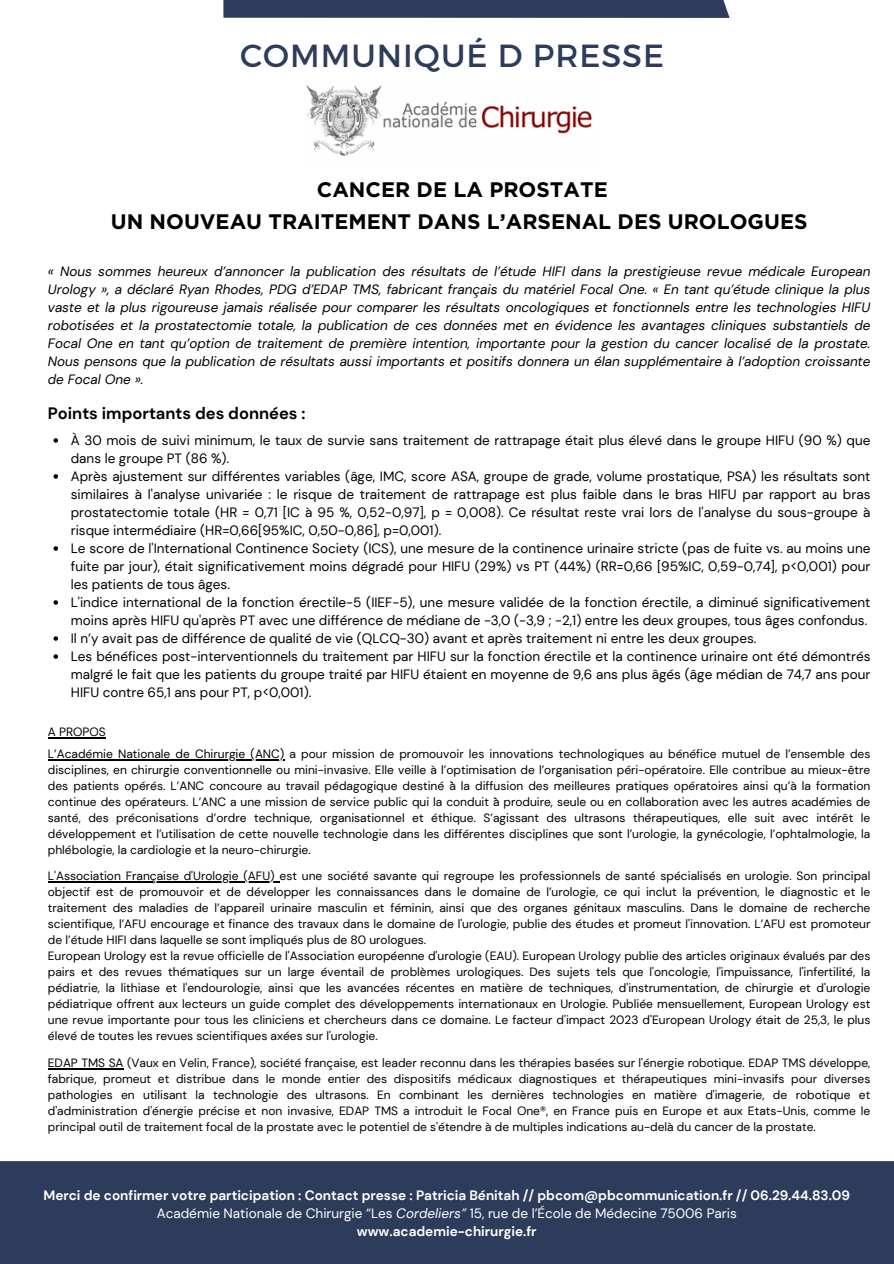
<style>
.page{position:relative;width:894px;height:1264px;background:#fff}
.page>*{position:absolute;margin:0;border:0;box-sizing:border-box;transform-origin:0 0}
.t1{font:31.95px "Montserrat";letter-spacing:.03em;color:#2d3c5b}
.t2{font:700 21px/31.5px "Gotham";color:#000;text-align:center}
.t3{font:700 16.5px "DM Sans";color:#000}
.t4{font:13.5px/18px "DM Sans";color:#000;text-align:justify}
.t5{font:italic 13.5px/18px "DM Sans";color:#000;text-align:justify}
.t6{font:700 13.5px/18px "DM Sans";color:#fff;text-align:center}
.t7{font:12px/16px "DM Sans";color:#000;text-align:justify}
.s1{font-weight:400}
.s2{font-weight:400;font-style:italic}
</style>
<div class="page">
<div style="left:223px;top:0;width:506px;height:18px;background:#2d3c5b"></div>
<img style="left:306px;top:85px;width:286px;height:71px">
<div style="left:0;top:1161px;width:893px;height:102px;background:#2d3c5b"></div>
<svg style="left:53px;top:438px;width:5px;height:4px"></svg>
<svg style="left:53px;top:474px;width:5px;height:4px"></svg>
<svg style="left:53px;top:546px;width:5px;height:4px"></svg>
<svg style="left:53px;top:600px;width:5px;height:4px"></svg>
<svg style="left:53px;top:636px;width:5px;height:4px"></svg>
<svg style="left:53px;top:654px;width:5px;height:4px"></svg>
<hr style="left:48px;top:737px;width:58px;height:1px;background:#000">
<hr style="left:48px;top:759px;width:236px;height:1px;background:#000">
<hr style="left:48px;top:881px;width:231px;height:1px;background:#000">
<hr style="left:48px;top:1068px;width:75px;height:1px;background:#000">
<h1 class="t1" style="left:240px;top:35px;width:425px">COMMUNIQUÉ D PRESSE</h1>
<p class="t2" style="left:111px;top:174px;width:698px">CANCER DE LA PROSTATE<br>UN NOUVEAU TRAITEMENT DANS L’ARSENAL DES UROLOGUES</p>
<h2 class="t5" style="left:48px;top:262px;width:823px">« Nous sommes heureux d’annoncer la publication des résultats de l’étude HIFI dans la prestigieuse revue médicale European Urology », a déclaré Ryan Rhodes, PDG d’EDAP TMS, fabricant français du matériel Focal One. « En tant qu’étude clinique la plus vaste et la plus rigoureuse jamais réalisée pour comparer les résultats oncologiques et fonctionnels entre les technologies HIFU robotisées et la prostatectomie totale, la publication de ces données met en évidence les avantages cliniques substantiels de Focal One en tant qu’option de traitement de première intention, importante pour la gestion du cancer localisé de la prostate.<br>Nous pensons que la publication de résultats aussi importants et positifs donnera un élan supplémentaire à l’adoption croissante de Focal One ».</h2>
<h4 class="t3" style="left:48px;top:402px;width:259px">Points importants des données :</h4>
<h3 class="t4" style="left:71px;top:431px;width:800px">À 30 mois de suivi minimum, le taux de survie sans traitement de rattrapage était plus élevé dans le groupe HIFU (90 %) que dans le groupe PT (86 %).</h3>
<p class="t4" style="left:71px;top:467px;width:800px">Après ajustement sur différentes variables (âge, IMC, score ASA, groupe de grade, volume prostatique, PSA) les résultats sont similaires à l'analyse univariée : le risque de traitement de rattrapage est plus faible dans le bras HIFU par rapport au bras prostatectomie totale (HR = 0,71 [IC à 95 %, 0,52-0,97], p = 0,008). Ce résultat reste vrai lors de l'analyse du sous-groupe à risque intermédiaire (HR=0,66[95%IC, 0,50-0,86], p=0,001).</p>
<p class="t4" style="left:71px;top:539px;width:800px">Le score de l'International Continence Society (ICS), une mesure de la continence urinaire stricte (pas de fuite vs. au moins une fuite par jour), était significativement moins dégradé pour HIFU (29%) vs PT (44%) (RR=0,66 [95%IC, 0,59-0,74], p&lt;0,001) pour les patients de tous âges.</p>
<p class="t4" style="left:71px;top:593px;width:800px">L'indice international de la fonction érectile-5 (IIEF-5), une mesure validée de la fonction érectile, a diminué significativement moins après HIFU qu'après PT avec une différence de médiane de -3,0 (-3,9 ; -2,1) entre les deux groupes, tous âges confondus.</p>
<p class="t4" style="left:71px;top:629px;width:686px">Il n’y avait pas de différence de qualité de vie (QLCQ-30) avant et après traitement ni entre les deux groupes.</p>
<p class="t4" style="left:71px;top:647px;width:800px">Les bénéfices post-interventionnels du traitement par HIFU sur la fonction érectile et la continence urinaire ont été démontrés malgré le fait que les patients du groupe traité par HIFU étaient en moyenne de 9,6 ans plus âgés (âge médian de 74,7 ans pour HIFU contre 65,1 ans pour PT, p&lt;0,001).</p>
<h5 class="t7" style="left:48px;top:724px;width:59px">A PROPOS</h5>
<p class="t7" style="left:48px;top:746px;width:823px">L’Académie Nationale de Chirurgie (ANC) a pour mission de promouvoir les innovations technologiques au bénéfice mutuel de l’ensemble des disciplines, en chirurgie conventionnelle ou mini-invasive. Elle veille à l’optimisation de l’organisation péri-opératoire. Elle contribue au mieux-être des patients opérés. L’ANC concoure au travail pédagogique destiné à̀ la diffusion des meilleures pratiques opératoires ainsi qu’à la formation continue des opérateurs. L’ANC a une mission de service public qui la conduit à̀ produire, seule ou en collaboration avec les autres académies de santé, des préconisations d’ordre technique, organisationnel et éthique. S’agissant des ultrasons thérapeutiques, elle suit avec intérêt le développement et l’utilisation de cette nouvelle technologie dans les différentes disciplines que sont l’urologie, la gynécologie, l’ophtalmologie, la phlébologie, la cardiologie et la neuro-chirurgie.</p>
<p class="t7" style="left:48px;top:868px;width:823px">L'Association Française d'Urologie (AFU) est une société savante qui regroupe les professionnels de santé spécialisés en urologie. Son principal objectif est de promouvoir et de développer les connaissances dans le domaine de l’urologie, ce qui inclut la prévention, le diagnostic et le traitement des maladies de l’appareil urinaire masculin et féminin, ainsi que des organes génitaux masculins. Dans le domaine de recherche scientifique, l’AFU encourage et finance des travaux dans le domaine de l'urologie, publie des études et promeut l'innovation. L’AFU est promoteur de l’étude HIFI dans laquelle se sont impliqués plus de 80 urologues.</p>
<p class="t7" style="left:48px;top:948px;width:823px">European Urology est la revue officielle de l'Association européenne d'urologie (EAU). European Urology publie des articles originaux évalués par des pairs et des revues thématiques sur un large éventail de problèmes urologiques. Des sujets tels que l'oncologie, l'impuissance, l'infertilité, la pédiatrie, la lithiase et l'endourologie, ainsi que les avancées récentes en matière de techniques, d'instrumentation, de chirurgie et d'urologie pédiatrique offrent aux lecteurs un guide complet des développements internationaux en Urologie. Publiée mensuellement, European Urology est une revue importante pour tous les cliniciens et chercheurs dans ce domaine. Le facteur d'impact 2023 d'European Urology était de 25,3, le plus élevé de toutes les revues scientifiques axées sur l'urologie.</p>
<p class="t7" style="left:48px;top:1055px;width:823px">EDAP TMS SA (Vaux en Velin, France), société française, est leader reconnu dans les thérapies basées sur l'énergie robotique. EDAP TMS développe, fabrique, promeut et distribue dans le monde entier des dispositifs médicaux diagnostiques et thérapeutiques mini-invasifs pour diverses pathologies en utilisant la technologie des ultrasons. En combinant les dernières technologies en matière d'imagerie, de robotique et d'administration d'énergie précise et non invasive, EDAP TMS a introduit le Focal One®, en France puis en Europe et aux Etats-Unis, comme le principal outil de traitement focal de la prostate avec le potentiel de s'étendre à de multiples indications au-delà du cancer de la prostate.</p>
<p class="t6" style="left:43px;top:1186px;width:808px">Merci de confirmer votre participation : Contact presse : Patricia Bénitah // pbcom@pbcommunication.fr // 06.29.44.83.09<br><span class="s1">Académie Nationale de Chirurgie “Les</span> <span class="s2">Cordeliers”</span> <span class="s1">15, rue de l’École de Médecine 75006 Paris<br></span>www.academie-chirurgie.fr</p>
</div>
